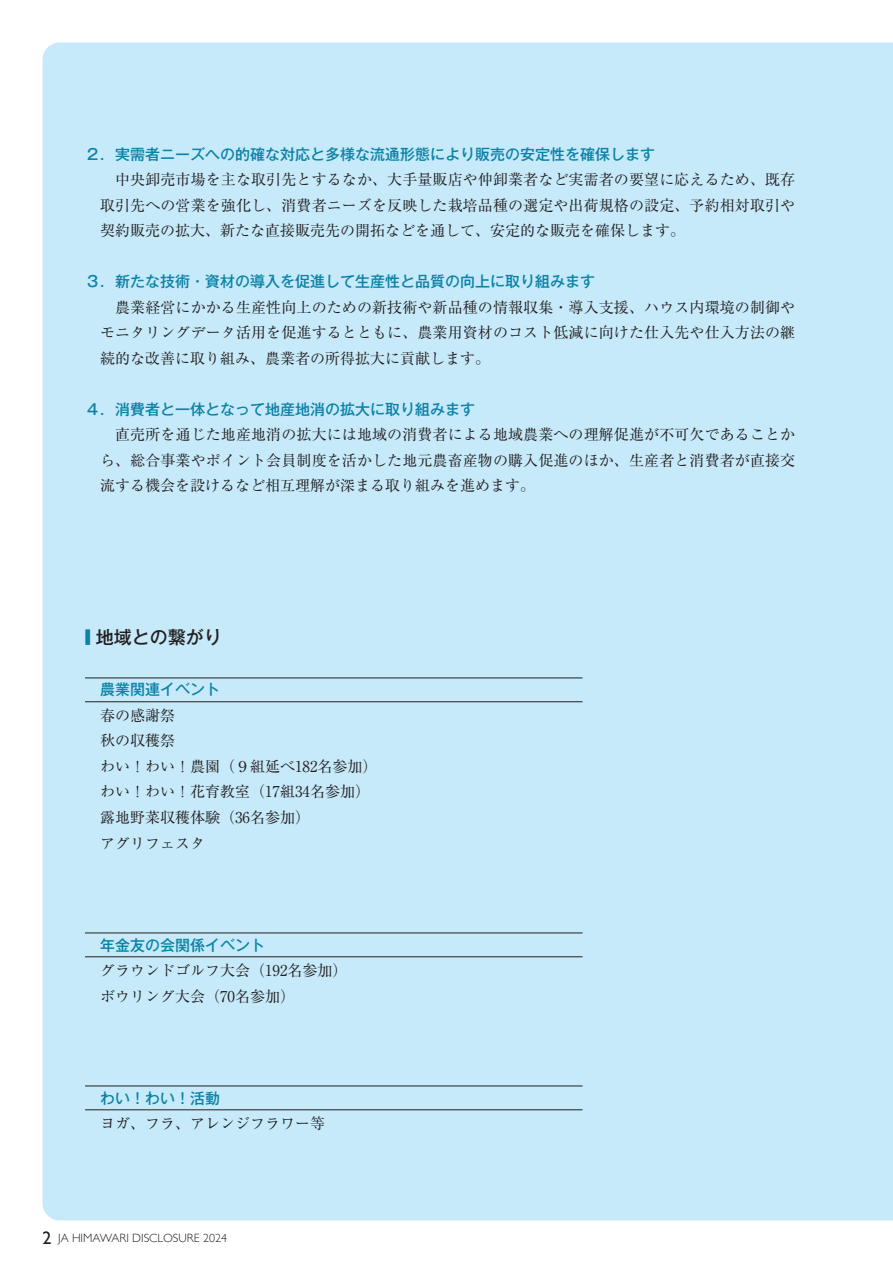
<style>
.page{position:relative;width:893px;height:1263px;background:#fff}
.page>*{position:absolute;margin:0;border:0;box-sizing:border-box;transform-origin:0 0}
.t1{font:500 18px "Gothic MB101 Pr 6";color:#231f20}
.t2{font:15px/25.5px "Ryumin Pr 6";color:#231f20;text-align:justify}
.t3{font:500 15px "Gothic MB101 Pr 6";color:#0d82a6}
.t4{font:300 12px "Gill Sans";color:#231f20}
.s1{color:#0d82a6}
.s2{font-weight:400;font-size:18px}
</style>
<div class="page">
<div style="left:43px;top:43px;width:850px;height:1177px;background:#c6eafa"></div>
<hr style="left:85px;top:678px;width:498px;height:1px;background:#231f20">
<hr style="left:85px;top:701px;width:498px;height:1px;background:#231f20">
<hr style="left:85px;top:933px;width:498px;height:1px;background:#231f20">
<hr style="left:85px;top:956px;width:498px;height:1px;background:#231f20">
<hr style="left:85px;top:1086px;width:498px;height:1px;background:#231f20">
<hr style="left:85px;top:1109px;width:498px;height:1px;background:#231f20">
<p class="t3" style="left:85px;top:142px;width:571px">２．実需者ニーズへの的確な対応と多様な流通形態により販売の安定性を確保します</p>
<p class="t2" style="left:100px;top:166px;width:697px">　中央卸売市場を主な取引先とするなか、大手量販店や仲卸業者など実需者の要望に応えるため、既存取引先への営業を強化し、消費者ニーズを反映した栽培品種の選定や出荷規格の設定、予約相対取引や契約販売の拡大、新たな直接販売先の開拓などを通して、安定的な販売を確保します。</p>
<p class="t3" style="left:85px;top:269px;width:511px">３．新たな技術・資材の導入を促進して生産性と品質の向上に取り組みます</p>
<p class="t2" style="left:100px;top:294px;width:697px">　農業経営にかかる生産性向上のための新技術や新品種の情報収集・導入支援、ハウス内環境の制御やモニタリングデータ活用を促進するとともに、農業用資材のコスト低減に向けた仕入先や仕入方法の継続的な改善に取り組み、農業者の所得拡大に貢献します。</p>
<p class="t3" style="left:85px;top:397px;width:391px">４．消費者と一体となって地産地消の拡大に取り組みます</p>
<p class="t2" style="left:100px;top:421px;width:697px">　直売所を通じた地産地消の拡大には地域の消費者による地域農業への理解促進が不可欠であることから、総合事業やポイント会員制度を活かした地元農畜産物の購入促進のほか、生産者と消費者が直接交流する機会を設けるなど相互理解が深まる取り組みを進めます。</p>
<p class="t1" style="left:85px;top:623px;width:138px"><span class="s1">■</span> 地域との繋がり</p>
<p class="t3" style="left:85px;top:677px;width:136px">　農業関連イベント</p>
<p class="t2" style="left:100px;top:702px;width:279px;text-align:left">春の感謝祭<br>秋の収穫祭<br>わい！わい！農園（９組延べ182名参加）わい！わい！花育教室（17組34名参加）露地野菜収穫体験（36名参加）<br>アグリフェスタ</p>
<p class="t3" style="left:85px;top:932px;width:181px">　年金友の会関係イベント</p>
<p class="t2" style="left:100px;top:957px;width:249px">グラウンドゴルフ大会（192名参加）ボウリング大会（70名参加）</p>
<p class="t3" style="left:85px;top:1085px;width:136px">　わい！わい！活動</p>
<p class="t2" style="left:100px;top:1110px;width:226px">ヨガ、フラ、アレンジフラワー等</p>
<p class="t4" style="left:43px;top:1229px;width:186px"><span class="s2">2</span> JA HIMAWARI DISCLOSURE 2024</p>
</div>
